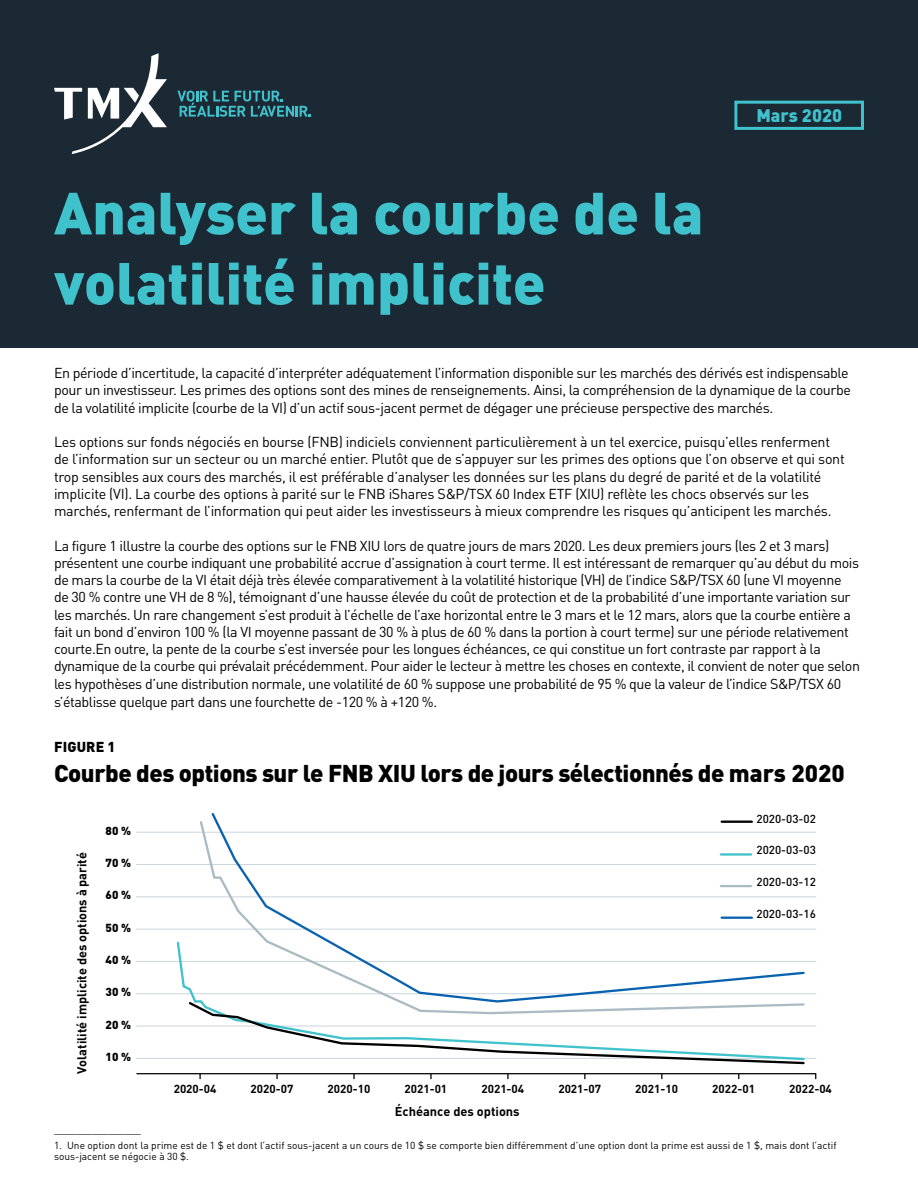
<style>
.page{position:relative;width:918px;height:1188px;background:#fff}
.page>*{position:absolute;margin:0;border:0;box-sizing:border-box;transform-origin:0 0}
.t1{font:900 58.5px/70.2px "DIN Pro";color:#40c2cc}
.t2{font:900 24px "DIN Pro";letter-spacing:-.02em;color:#000}
.t3{font:900 18px "DIN Pro";color:#40c2cc}
.t4{font:14.25px/17.4px "DIN Pro";letter-spacing:-.03em;color:#000}
.t5{font:900 14.25px "DIN Pro";letter-spacing:.01em;color:#000}
.t6{font:700 12.75px "DIN Pro";color:#000}
.t7{font:700 11.55px "DIN Pro";color:#000}
.t8{font:500 11.55px "DIN Pro";color:#000}
.t9{font:900 11.55px "DIN Pro";color:#000}
.t10{font:10.2px/11.6px "DIN Pro";color:#000}
</style>
<div class="page">
<div style="left:0;top:0;width:918px;height:348px;background:#1b2935"></div>
<svg style="left:177px;top:91px;width:134px;height:26px"></svg>
<svg style="left:54px;top:53px;width:113px;height:101px"></svg>
<div style="left:734px;top:101px;width:130px;height:29px;border:3px solid #40c2cc"></div>
<hr style="left:137px;top:832px;width:679px;height:1px;background:#cad6dd">
<hr style="left:137px;top:1058px;width:679px;height:1px;background:#cad6dd">
<hr style="left:137px;top:1026px;width:679px;height:1px;background:#cad6dd">
<hr style="left:137px;top:993px;width:679px;height:1px;background:#cad6dd">
<hr style="left:137px;top:961px;width:679px;height:1px;background:#cad6dd">
<hr style="left:137px;top:929px;width:679px;height:1px;background:#cad6dd">
<hr style="left:137px;top:896px;width:679px;height:1px;background:#cad6dd">
<hr style="left:137px;top:864px;width:679px;height:1px;background:#cad6dd">
<hr style="left:137px;top:1073px;width:679px;height:1px;background:#010101">
<svg style="left:198px;top:819px;width:608px;height:121px"></svg>
<svg style="left:175px;top:940px;width:631px;height:87px"></svg>
<svg style="left:187px;top:1000px;width:619px;height:65px"></svg>
<h1 class="t1" style="left:54px;top:174px;width:651px">Analyser la courbe de la volatilité implicite</h1>
<p class="t3" style="left:756px;top:101px;width:87px">Mars 2020</p>
<p class="t4" style="left:54px;top:363px;width:799px">En période d’incertitude, la capacité d’interpréter adéquatement l’information disponible sur les marchés des dérivés est indispensable pour un investisseur. Les primes des options sont des mines de renseignements. Ainsi, la compréhension de la dynamique de la courbe de la volatilité implicite (courbe de la VI) d’un actif sous-jacent permet de dégager une précieuse perspective des marchés.</p>
<p class="t4" style="left:54px;top:432px;width:792px">Les options sur fonds négociés en bourse (FNB) indiciels conviennent particulièrement à un tel exercice, puisqu’elles renferment de l’information sur un secteur ou un marché entier. Plutôt que de s’appuyer sur les primes des options que l’on observe et qui sont trop sensibles aux cours des marchés, il est préférable d’analyser les données sur les plans du degré de parité et de la volatilité implicite (VI). La courbe des options à parité sur le FNB iShares S&amp;P/TSX 60 Index ETF (XIU) reflète les chocs observés sur les marchés, renfermant de l’information qui peut aider les investisseurs à mieux comprendre les risques qu’anticipent les marchés.</p>
<p class="t4" style="left:54px;top:536px;width:808px">La figure 1 illustre la courbe des options sur le FNB XIU lors de quatre jours de mars 2020. Les deux premiers jours (les 2 et 3 mars) présentent une courbe indiquant une probabilité accrue d’assignation à court terme. Il est intéressant de remarquer qu’au début du mois de mars la courbe de la VI était déjà très élevée comparativement à la volatilité historique (VH) de l’indice S&amp;P/TSX 60 (une VI moyenne de 30 % contre une VH de 8 %), témoignant d’une hausse élevée du coût de protection et de la probabilité d’une importante variation sur les marchés. Un rare changement s’est produit à l’échelle de l’axe horizontal entre le 3 mars et le 12 mars, alors que la courbe entière a fait un bond d’environ 100 % (la VI moyenne passant de 30 % à plus de 60 % dans la portion à court terme) sur une période relativement courte.En outre, la pente de la courbe s’est inversée pour les longues échéances, ce qui constitue un fort contraste par rapport à la dynamique de la courbe qui prévalait précédemment. Pour aider le lecteur à mettre les choses en contexte, il convient de noter que selon les hypothèses d’une distribution normale, une volatilité de 60 % suppose une probabilité de 95 % que la valeur de l’indice S&amp;P/TSX 60 s’établisse quelque part dans une fourchette de -120 % à +120 %.</p>
<p class="t5" style="left:54px;top:735px;width:63px">FIGURE 1</p>
<h2 class="t2" style="left:54px;top:754px;width:792px">Courbe des options sur le FNB XIU lors de jours sélectionnés de mars 2020</h2>
<p class="t6" style="left:72px;top:1074px;width:223px;rotate:-90deg">Volatilité implicite des options à parité</p>
<p class="t9" style="left:106px;top:821px;width:27px">80 %</p>
<p class="t9" style="left:106px;top:854px;width:27px">70 %</p>
<p class="t9" style="left:106px;top:886px;width:27px">60 %</p>
<p class="t9" style="left:106px;top:918px;width:27px">50 %</p>
<p class="t9" style="left:106px;top:951px;width:27px">40 %</p>
<p class="t9" style="left:106px;top:983px;width:27px">30 %</p>
<p class="t9" style="left:106px;top:1015px;width:27px">20 %</p>
<p class="t9" style="left:106px;top:1048px;width:27px">10 %</p>
<p class="t8" style="left:757px;top:810px;width:61px">2020-03-02</p>
<p class="t8" style="left:757px;top:841px;width:61px">2020-03-03</p>
<p class="t8" style="left:757px;top:873px;width:61px">2020-03-12</p>
<p class="t8" style="left:757px;top:905px;width:61px">2020-03-16</p>
<p class="t7" style="left:174px;top:1080px;width:44px">2020-04</p>
<p class="t7" style="left:251px;top:1080px;width:44px">2020-07</p>
<p class="t7" style="left:328px;top:1080px;width:44px">2020-10</p>
<p class="t7" style="left:404px;top:1080px;width:44px">2021-01</p>
<p class="t7" style="left:481px;top:1080px;width:44px">2021-04</p>
<p class="t7" style="left:558px;top:1080px;width:44px">2021-07</p>
<p class="t7" style="left:635px;top:1080px;width:44px">2021-10</p>
<p class="t7" style="left:712px;top:1080px;width:44px">2022-01</p>
<p class="t7" style="left:789px;top:1080px;width:44px">2022-04</p>
<p class="t6" style="left:395px;top:1101px;width:126px">Échéance des options</p>
<p class="t10" style="left:54px;top:1123px;width:88px">________________</p>
<p class="t10" style="left:54px;top:1139px;width:784px">1. Une option dont la prime est de 1 $ et dont l’actif sous-jacent a un cours de 10 $ se comporte bien différemment d’une option dont la prime est aussi de 1 $, mais dont l’actif sous-jacent se négocie à 30 $.</p>
</div>
